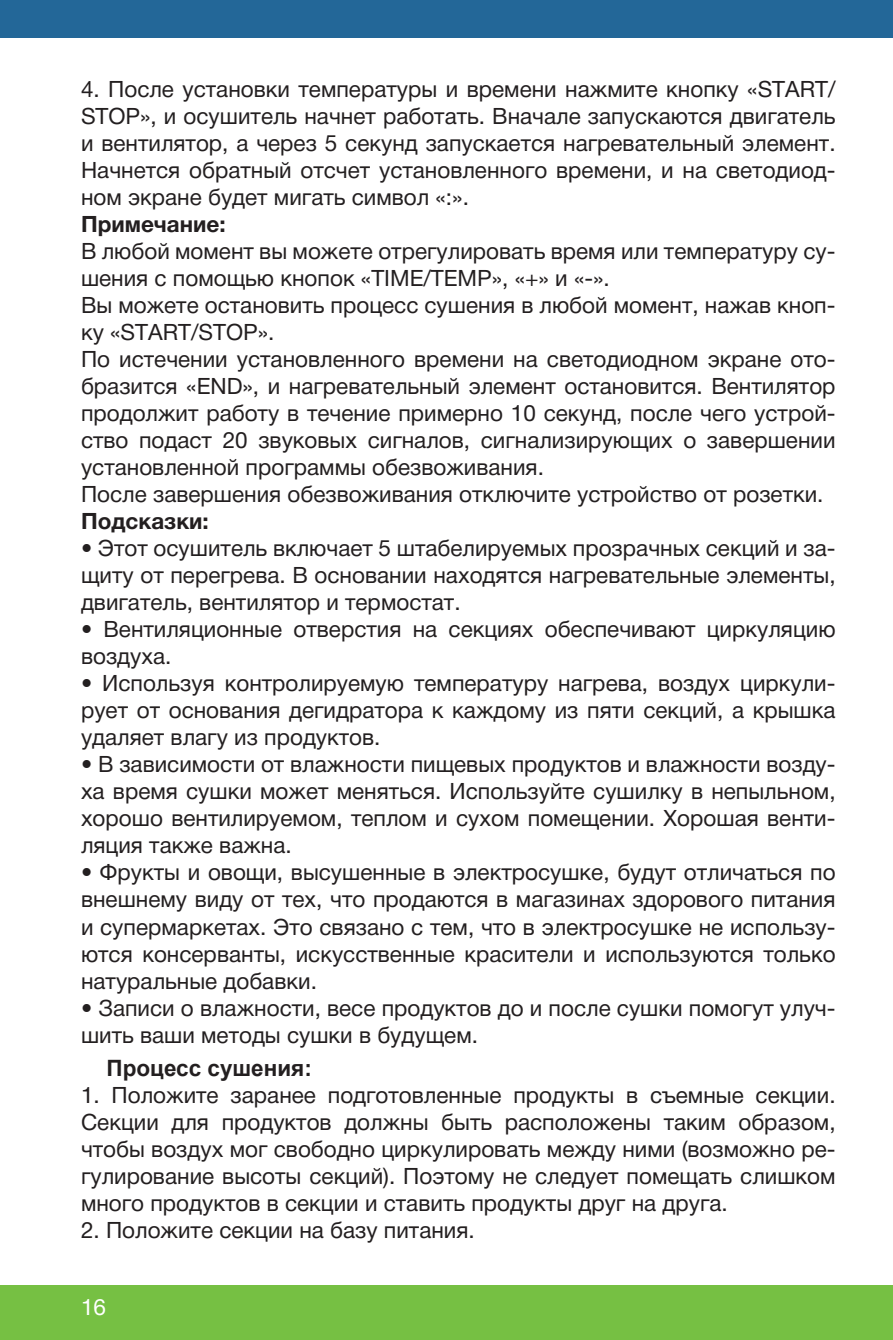
<style>
.page{position:relative;width:893px;height:1340px;background:#fff}
.page>*{position:absolute;margin:0;border:0;box-sizing:border-box;transform-origin:0 0}
.t1{font:22.5px/27px "Helvetica Neue Cyr";color:#231f20;text-align:justify}
.t2{font:700 22.5px "Helvetica Neue Cyr";color:#231f20}
.t3{font:700 22.5px "Arial";color:#231f20}
.t4{font:22.5px "Helvetica Neue Cyr";color:#fff}
</style>
<div class="page">
<div style="left:0;top:0;width:893px;height:37px;background:#236798"></div>
<div style="left:0;top:1285px;width:893px;height:54px;background:#76c043"></div>
<p class="t1" style="left:81px;top:76px;width:756px">4. После установки температуры и времени нажмите кнопку «START/ STOP», и осушитель начнет работать. Вначале запускаются двигатель и вентилятор, а через 5 секунд запускается нагревательный элемент.<br>Начнется обратный отсчет установленного времени, и на светодиод&shy;ном экране будет мигать символ «:».</p>
<p class="t2" style="left:81px;top:212px;width:146px">Примечание:</p>
<p class="t1" style="left:81px;top:238px;width:756px;text-align:left">В любой момент вы можете отрегулировать время или температуру су&shy;шения с помощью кнопок «TIME/TEMP», «+» и «-».<br>Вы можете остановить процесс сушения в любой момент, нажав кноп&shy;ку «START/STOP».<br>По истечении установленного времени на светодиодном экране ото&shy;бразится «END», и нагревательный элемент остановится. Вентилятор продолжит работу в течение примерно 10 секунд, после чего устрой&shy;ство подаст 20 звуковых сигналов, сигнализирующих о завершении установленной программы обезвоживания.<br>После завершения обезвоживания отключите устройство от розетки.</p>
<p class="t2" style="left:81px;top:509px;width:129px">Подсказки:</p>
<p class="t1" style="left:81px;top:535px;width:756px">• Этот осушитель включает 5 штабелируемых прозрачных секций и за&shy;щиту от перегрева. В основании находятся нагревательные элементы, двигатель, вентилятор и термостат.</p>
<p class="t1" style="left:81px;top:616px;width:756px">• Вентиляционные отверстия на секциях обеспечивают циркуляцию воздуха.</p>
<p class="t1" style="left:81px;top:670px;width:756px">• Используя контролируемую температуру нагрева, воздух циркули&shy;рует от основания дегидратора к каждому из пяти секций, а крышка удаляет влагу из продуктов.</p>
<p class="t1" style="left:81px;top:751px;width:756px">• В зависимости от влажности пищевых продуктов и влажности возду&shy;ха время сушки может меняться. Используйте сушилку в непыльном, хорошо вентилируемом, теплом и сухом помещении. Хорошая венти&shy;ляция также важна.</p>
<p class="t1" style="left:81px;top:859px;width:756px">• Фрукты и овощи, высушенные в электросушке, будут отличаться по внешнему виду от тех, что продаются в магазинах здорового питания и супермаркетах. Это связано с тем, что в электросушке не использу&shy;ются консерванты, искусственные красители и используются только натуральные добавки.</p>
<p class="t1" style="left:81px;top:994px;width:756px">• Записи о влажности, весе продуктов до и после сушки помогут улуч&shy;шить ваши методы сушки в будущем.</p>
<p class="t3" style="left:107px;top:1053px;width:207px">Процесс сушения:</p>
<p class="t1" style="left:81px;top:1081px;width:756px">1. Положите заранее подготовленные продукты в съемные секции.<br>Секции для продуктов должны быть расположены таким образом, чтобы воздух мог свободно циркулировать между ними (возможно ре&shy;гулирование высоты секций). Поэтому не следует помещать слишком много продуктов в секции и ставить продукты друг на друга.</p>
<p class="t1" style="left:81px;top:1216px;width:395px">2. Положите секции на базу питания.</p>
<p class="t4" style="left:81px;top:1294px;width:27px">16</p>
</div>
